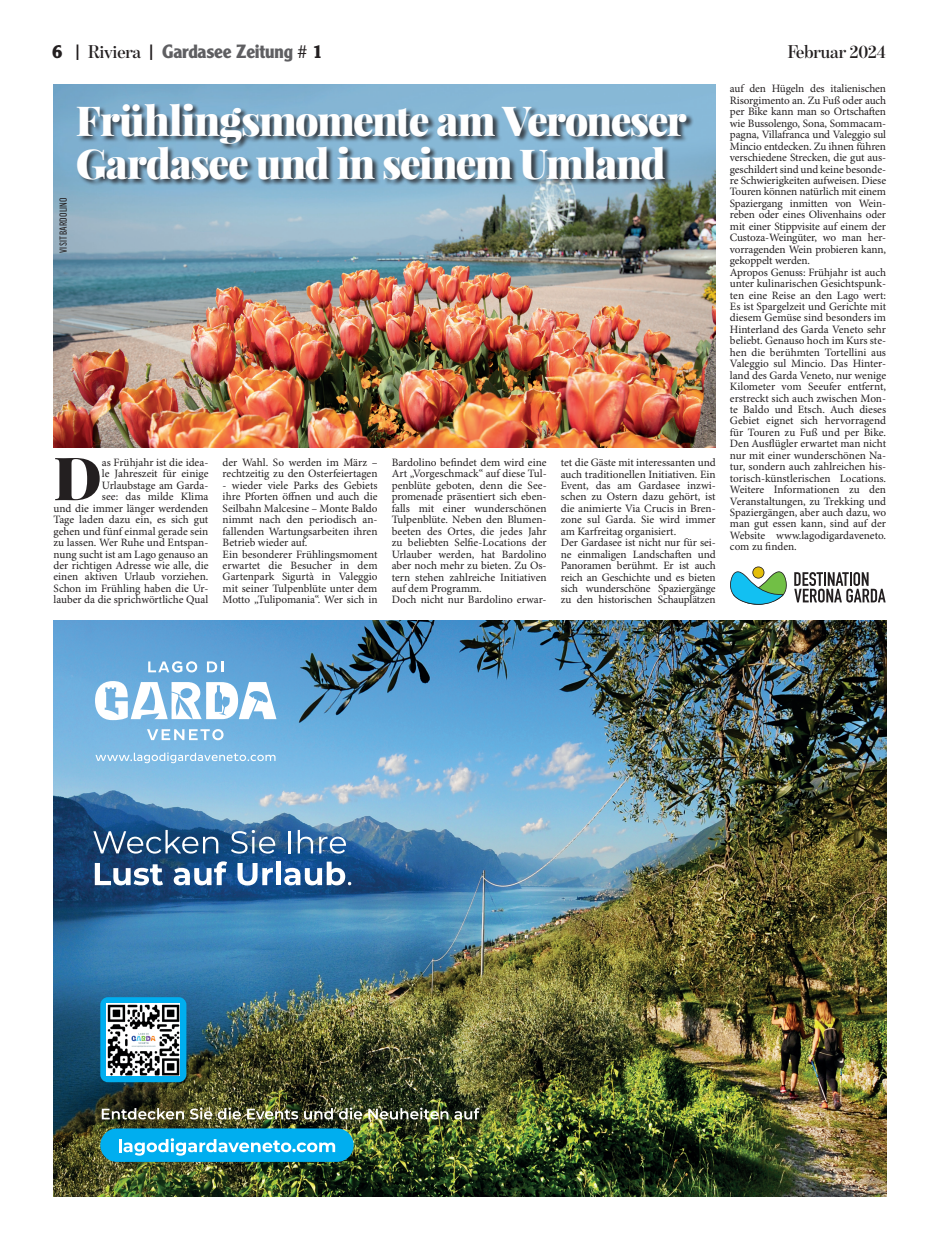
<style>
.page{position:relative;width:939px;height:1241px;background:#fff}
.page>*{position:absolute;margin:0;border:0;box-sizing:border-box;transform-origin:0 0}
.t1{font:900 59.62px "Playfair Display";color:#231f20}
.t2{font:900 41.25px/42.5px "Playfair Display";letter-spacing:-.035em;color:#fff}
.t3{font:700 18.75px "Clearface Gothic LT Std";letter-spacing:-.01em;color:#5f5f62}
.t4{font:600 18.75px "Benton Mod Disp";color:#231f20}
.t5{font:11.25px/11.5px "Minion Pro";letter-spacing:-.005em;color:#231f20}
.t6{font:10px "Flama Condensed Basic";letter-spacing:.01em;color:#231f20}
.s1{color:#231f20}
.s2{font-family:"Flama Condensed";font-weight:800;color:#231f20}
.s3{font-family:"Benton Mod Disp";font-weight:600;color:#231f20}
.s4{font-weight:300;color:#231f20}
.s5{font-style:italic}
</style>
<div class="page">
<img style="left:54px;top:85px;width:662px;height:363px">
<img style="left:54px;top:620px;width:832px;height:575px">
<svg style="left:93px;top:829px;width:125px;height:24px;background:#466c92"></svg>
<svg style="left:231px;top:829px;width:44px;height:24px"></svg>
<hr style="left:289px;top:831px;width:2px;height:22px;background:#fff">
<svg style="left:298px;top:829px;width:15px;height:24px"></svg>
<svg style="left:319px;top:836px;width:27px;height:17px"></svg>
<svg style="left:95px;top:862px;width:68px;height:23px"></svg>
<svg style="left:174px;top:861px;width:53px;height:24px"></svg>
<svg style="left:238px;top:862px;width:35px;height:23px"></svg>
<div style="left:276px;top:861px;width:5px;height:24px;background:#fff"></div>
<svg style="left:284px;top:861px;width:67px;height:24px"></svg>
<svg style="left:95px;top:752px;width:181px;height:11px;background:#9ac9ea"></svg>
<svg style="left:148px;top:661px;width:49px;height:11px"></svg>
<svg style="left:207px;top:661px;width:17px;height:11px"></svg>
<svg style="left:95px;top:680px;width:181px;height:40px"></svg>
<svg style="left:147px;top:729px;width:77px;height:11px"></svg>
<div style="left:100px;top:1128px;width:254px;height:33px;background:#00aeef;border-radius:17px"></div>
<svg style="left:119px;top:1138px;width:216px;height:17px"></svg>
<svg style="left:102px;top:1107px;width:82px;height:12px"></svg>
<svg style="left:190px;top:1107px;width:22px;height:12px"></svg>
<svg style="left:218px;top:1107px;width:23px;height:12px"></svg>
<svg style="left:247px;top:1108px;width:51px;height:11px"></svg>
<svg style="left:304px;top:1107px;width:29px;height:12px"></svg>
<svg style="left:339px;top:1107px;width:23px;height:12px"></svg>
<svg style="left:368px;top:1107px;width:80px;height:12px"></svg>
<svg style="left:455px;top:1107px;width:25px;height:12px"></svg>
<div style="left:100px;top:997px;width:86px;height:84px;background:#00aeef;border-radius:8px"></div>
<img style="left:107px;top:1003px;width:73px;height:72px">
<div style="left:77px;top:104px;width:617px;height:82px;background:#231f20;opacity:.75"></div>
<svg style="left:794px;top:572px;width:92px;height:30px"></svg>
<svg style="left:730px;top:566px;width:57px;height:38px"></svg>
<h3 class="t3" style="left:52px;top:41px;width:272px"><span class="s1">6</span> <span class="s2">|</span> <span class="s3">Riviera</span> <span class="s2">|</span> Gardasee Zeitung <span class="s4">#</span> <span class="s1">1</span></h3>
<h3 class="t4" style="left:788px;top:41px;width:100px">Februar 2024</h3>
<p class="t6" style="left:57px;top:252px;width:57px;rotate:-90deg">VISIT BARDOLINO</p>
<h2 class="t2" style="left:76px;top:99px;width:612px">Frühlingsmomente am Veroneser<br>Gardasee und in seinem Umland</h2>
<p class="t5" style="left:54px;top:457px;width:156px;text-align:right">as Frühjahr ist die idea-<br>le Jahreszeit für einige<br>Urlaubstage am Garda-<br>see: das milde Klima<br>und die immer länger werdenden<br>Tage laden dazu ein, es sich gut gehen und fünf einmal gerade sein zu lassen. Wer Ruhe und Entspan&shy;nung sucht ist am Lago genauso an der richtigen Adresse wie alle, die einen aktiven Urlaub vorziehen.<br>Schon im Frühling haben die Ur&shy;lauber da die sprichwörtliche Qual</p>
<p class="t5" style="left:223px;top:457px;width:156px">der Wahl. So werden im März – rechtzeitig zu den Osterfeiertagen</p>
<h1 class="t1" style="left:54px;top:439px;width:50px">D</h1>
<p class="t5" style="left:223px;top:480px;width:156px">- wieder viele Parks des Gebiets ihre Pforten öffnen und auch die<br>Seilbahn Malcesine – Monte Baldo nimmt nach den periodisch an&shy;fallenden Wartungsarbeiten ihren<br>Betrieb wieder auf.<br>Ein besonderer Frühlingsmoment erwartet die Besucher in dem<br>Gartenpark Sigurtà in Valeggio mit seiner Tulpenblüte unter dem<br>Motto „Tulipomania“. Wer sich in</p>
<p class="t5" style="left:392px;top:457px;width:156px">Bardolino befindet dem wird eine<br>Art „Vorgeschmack“ auf diese Tul&shy;penblüte geboten, denn die See&shy;promenade präsentiert sich eben&shy;falls mit einer wunderschönen<br>Tulpenblüte. Neben den Blumen&shy;beeten des Ortes, die jedes Jahr zu beliebten Selfie-Locations der<br>Urlauber werden, hat Bardolino aber noch mehr zu bieten. Zu Os&shy;tern stehen zahlreiche Initiativen auf dem Programm<span class="s5">.<br></span>Doch nicht nur Bardolino erwar-</p>
<p class="t5" style="left:561px;top:457px;width:156px">tet die Gäste mit interessanten und auch traditionellen Initiativen. Ein<br>Event, das am Gardasee inzwi&shy;schen zu Ostern dazu gehört, ist die animierte Via Crucis in Bren&shy;zone sul Garda. Sie wird immer am Karfreitag organisiert.<br>Der Gardasee ist nicht nur für sei&shy;ne einmaligen Landschaften und<br>Panoramen berühmt. Er ist auch reich an Geschichte und es bieten sich wunderschöne Spaziergänge zu den historischen Schauplätzen</p>
<p class="t5" style="left:730px;top:83px;width:158px">auf den Hügeln des italienischen<br>Risorgimento an. Zu Fuß oder auch per Bike kann man so Ortschaften wie Bussolengo, Sona, Sommacam&shy;pagna, Villafranca und Valeggio sul<br>Mincio entdecken. Zu ihnen führen verschiedene Strecken, die gut aus&shy;geschildert sind und keine besonde&shy;re Schwierigkeiten aufweisen. Diese<br>Touren können natürlich mit einem<br>Spaziergang inmitten von Wein&shy;reben oder eines Olivenhains oder mit einer Stippvisite auf einem der<br>Custoza-Weingüter, wo man her&shy;vorragenden Wein probieren kann, gekoppelt werden.<br>Apropos Genuss: Frühjahr ist auch unter kulinarischen Gesichtspunk&shy;ten eine Reise an den Lago wert:<br>Es ist Spargelzeit und Gerichte mit diesem Gemüse sind besonders im<br>Hinterland des Garda Veneto sehr beliebt. Genauso hoch im Kurs ste&shy;hen die berühmten Tortellini aus<br>Valeggio sul Mincio. Das Hinter&shy;land des Garda Veneto, nur wenige<br>Kilometer vom Seeufer entfernt, erstreckt sich auch zwischen Mon&shy;te Baldo und Etsch. Auch dieses<br>Gebiet eignet sich hervorragend für Touren zu Fuß und per Bike.<br>Den Ausflügler erwartet man nicht nur mit einer wunderschönen Na&shy;tur, sondern auch zahlreichen his&shy;torisch-künstlerischen Locations.<br>Weitere Informationen zu den<br>Veranstaltungen, zu Trekking und<br>Spaziergängen, aber auch dazu, wo man gut essen kann, sind auf der<br>Website www.lagodigardaveneto. com zu finden.</p>
</div>
